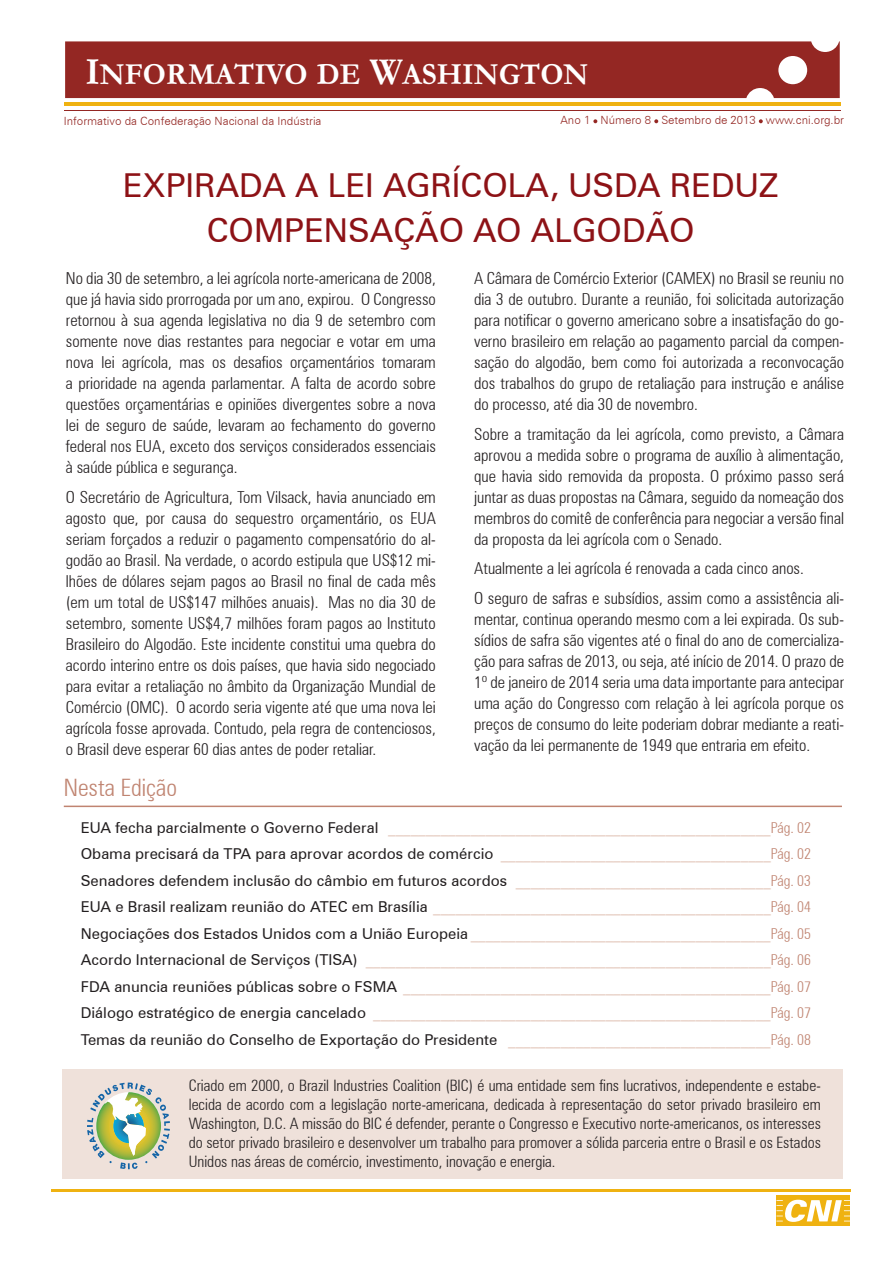
<style>
.page{position:relative;width:893px;height:1263px;background:#fff}
.page>*{position:absolute;margin:0;border:0;box-sizing:border-box;transform-origin:0 0}
.t1{font:700 38.7px "Garamond";color:#fff;scale:.95 1}
.Chamada_Capa_1{font:33px/45px "Zurich BT";color:#8d1216;text-align:center}
.t2{font:700 31.05px "Garamond";color:#fff;scale:.95 1}
.t3{font:300 condensed 24px "Zurich BT";color:#c08471}
.Corpo_Geral{font:300 condensed 16.5px/21px "Zurich BT";color:#231f20;text-align:justify}
.Corpo_Geral-2{font:300 condensed 15.75px/18.9px "Zurich BT";color:#231f20;text-align:justify}
.t4{font:700 15px "Zurich BT";color:#e9d3c9}
.t5{font:15px "Zurich BT";color:#231f20}
.t6{font:300 11.4px "Zurich BT";color:#942723}
.s1{font-weight:400;color:#231f20}
.s2{font-weight:300;font-stretch:condensed;color:#c08471}
.s3{font-weight:700;color:#e9d3c9}
</style>
<div class="page">
<svg style="left:593px;top:119px;width:4px;height:4px"></svg>
<svg style="left:654px;top:119px;width:4px;height:4px"></svg>
<svg style="left:759px;top:119px;width:4px;height:4px"></svg>
<div style="left:65px;top:41px;width:775px;height:57px;background:#942723"></div>
<hr style="left:64px;top:103px;width:776px;height:3px;background:#efb211">
<hr style="left:64px;top:110px;width:776px;height:1px;background:#942723">
<div style="left:776px;top:1196px;width:74px;height:30px;background:#efb211"></div>
<svg style="left:776px;top:1200px;width:74px;height:22px"></svg>
<hr style="left:51px;top:1189px;width:800px;height:3px;background:#efb211">
<hr style="left:64px;top:806px;width:778px;height:1px;background:#c08471">
<div style="left:62px;top:1069px;width:780px;height:110px;background:#efe1da"></div>
<svg style="left:87px;top:1082px;width:83px;height:87px"></svg>
<p class="t1" style="left:85px;top:48px;width:17px">I</p>
<p class="t1" style="left:370px;top:48px;width:36px">W</p>
<p class="t2" style="left:100px;top:55px;width:276px">NFORMATIVO DE</p>
<p class="t2" style="left:403px;top:55px;width:197px">ASHINGTON</p>
<p class="t6" style="left:64px;top:114px;width:259px">Informativo da Confederação Nacional da Indústria</p>
<p class="Chamada_Capa_1" style="left:123px;top:163px;width:658px">EXPIRADA A LEI AGRÍCOLA, USDA REDUZ<br>COMPENSAÇÃO AO ALGODÃO</p>
<p class="t6" style="left:560px;top:113px;width:285px">Ano 1 Número 8 Setembro de 2013 www.cni.org.br</p>
<p class="Corpo_Geral" style="left:66px;top:268px;width:371px">No dia 30 de setembro, a lei agrícola norte-americana de 2008, que já havia sido prorrogada por um ano, expirou. O Congresso retornou à sua agenda legislativa no dia 9 de setembro com somente nove dias restantes para negociar e votar em uma nova lei agrícola, mas os desafios orçamentários tomaram a prioridade na agenda parlamentar. A falta de acordo sobre questões orçamentárias e opiniões divergentes sobre a nova lei de seguro de saúde, levaram ao fechamento do governo federal nos EUA, exceto dos serviços considerados essenciais à saúde pública e segurança.</p>
<p class="Corpo_Geral" style="left:66px;top:486px;width:371px">O Secretário de Agricultura, Tom Vilsack, havia anunciado em agosto que, por causa do sequestro orçamentário, os EUA seriam forçados a reduzir o pagamento compensatório do al&shy;godão ao Brasil. Na verdade, o acordo estipula que US$12 mi&shy;lhões de dólares sejam pagos ao Brasil no final de cada mês (em um total de US$147 milhões anuais). Mas no dia 30 de setembro, somente US$4,7 milhões foram pagos ao Instituto Brasileiro do Algodão. Este incidente constitui uma quebra do acordo interino entre os dois países, que havia sido negociado para evitar a retaliação no âmbito da Organização Mundial de Comércio (OMC). O acordo seria vigente até que uma nova lei agrícola fosse aprovada. Contudo, pela regra de contenciosos, o Brasil deve esperar 60 dias antes de poder retaliar.</p>
<p class="t3" style="left:64px;top:773px;width:115px">Nesta Edição</p>
<p class="Corpo_Geral" style="left:474px;top:268px;width:371px">A Câmara de Comércio Exterior (CAMEX) no Brasil se reuniu no dia 3 de outubro. Durante a reunião, foi solicitada autorização para notificar o governo americano sobre a insatisfação do go&shy;verno brasileiro em relação ao pagamento parcial da compen&shy;sação do algodão, bem como foi autorizada a reconvocação dos trabalhos do grupo de retaliação para instrução e análise do processo, até dia 30 de novembro.</p>
<p class="Corpo_Geral" style="left:474px;top:423px;width:371px">Sobre a tramitação da lei agrícola, como previsto, a Câmara aprovou a medida sobre o programa de auxílio à alimentação, que havia sido removida da proposta. O próximo passo será juntar as duas propostas na Câmara, seguido da nomeação dos membros do comitê de conferência para negociar a versão final da proposta da lei agrícola com o Senado.</p>
<p class="Corpo_Geral" style="left:474px;top:558px;width:331px">Atualmente a lei agrícola é renovada a cada cinco anos.</p>
<p class="Corpo_Geral" style="left:474px;top:587px;width:371px">O seguro de safras e subsídios, assim como a assistência ali&shy;mentar, continua operando mesmo com a lei expirada. Os sub&shy;sídios de safra são vigentes até o final do ano de comercializa&shy;ção para safras de 2013, ou seja, até início de 2014. O prazo de 1º de janeiro de 2014 seria uma data importante para antecipar uma ação do Congresso com relação à lei agrícola porque os preços de consumo do leite poderiam dobrar mediante a reati&shy;vação da lei permanente de 1949 que entraria em efeito.</p>
<p class="t4" style="left:81px;top:818px;width:732px"><span class="s1">EUA fecha parcialmente o Governo Federal</span> ___________________________________________________<span class="s2">Pág. 02</span></p>
<p class="t5" style="left:81px;top:844px;width:732px">Obama precisará da TPA para aprovar acordos de comércio <span class="s3">____________________________________</span><span class="s2">Pág. 02</span></p>
<p class="t5" style="left:81px;top:871px;width:732px">Senadores defendem inclusão do câmbio em futuros acordos <span class="s3">__________________________________</span><span class="s2">Pág. 03</span></p>
<p class="t4" style="left:81px;top:898px;width:732px"><span class="s1">EUA e Brasil realizam reunião do ATEC em Brasília</span> _____________________________________________<span class="s2">Pág. 04</span></p>
<p class="t5" style="left:81px;top:924px;width:732px">Negociações dos Estados Unidos com a União Europeia <span class="s3">________________________________________</span><span class="s2">Pág. 05</span></p>
<p class="t4" style="left:81px;top:951px;width:732px"><span class="s1">Acordo Internacional de Serviços (TISA)</span> ______________________________________________________<span class="s2">Pág. 06</span></p>
<p class="t4" style="left:81px;top:977px;width:732px"><span class="s1">FDA anuncia reuniões públicas sobre o FSMA</span> _________________________________________________<span class="s2">Pág. 07</span></p>
<p class="t4" style="left:81px;top:1004px;width:732px"><span class="s1">Diálogo estratégico de energia cancelado</span> _____________________________________________________<span class="s2">Pág. 07</span></p>
<p class="t5" style="left:81px;top:1030px;width:732px">Temas da reunião do Conselho de Exportação do Presidente <span class="s3">___________________________________</span><span class="s2">Pág. 08</span></p>
<p class="Corpo_Geral-2" style="left:189px;top:1076px;width:634px">Criado em 2000, o Brazil Industries Coalition (BIC) é uma entidade sem fins lucrativos, independente e estabe&shy;lecida de acordo com a legislação norte-americana, dedicada à representação do setor privado brasileiro em Washington, D.C. A missão do BIC é defender, perante o Congresso e Executivo norte-americanos, os interesses do setor privado brasileiro e desenvolver um trabalho para promover a sólida parceria entre o Brasil e os Estados Unidos nas áreas de comércio, investimento, inovação e energia.</p>
</div>
